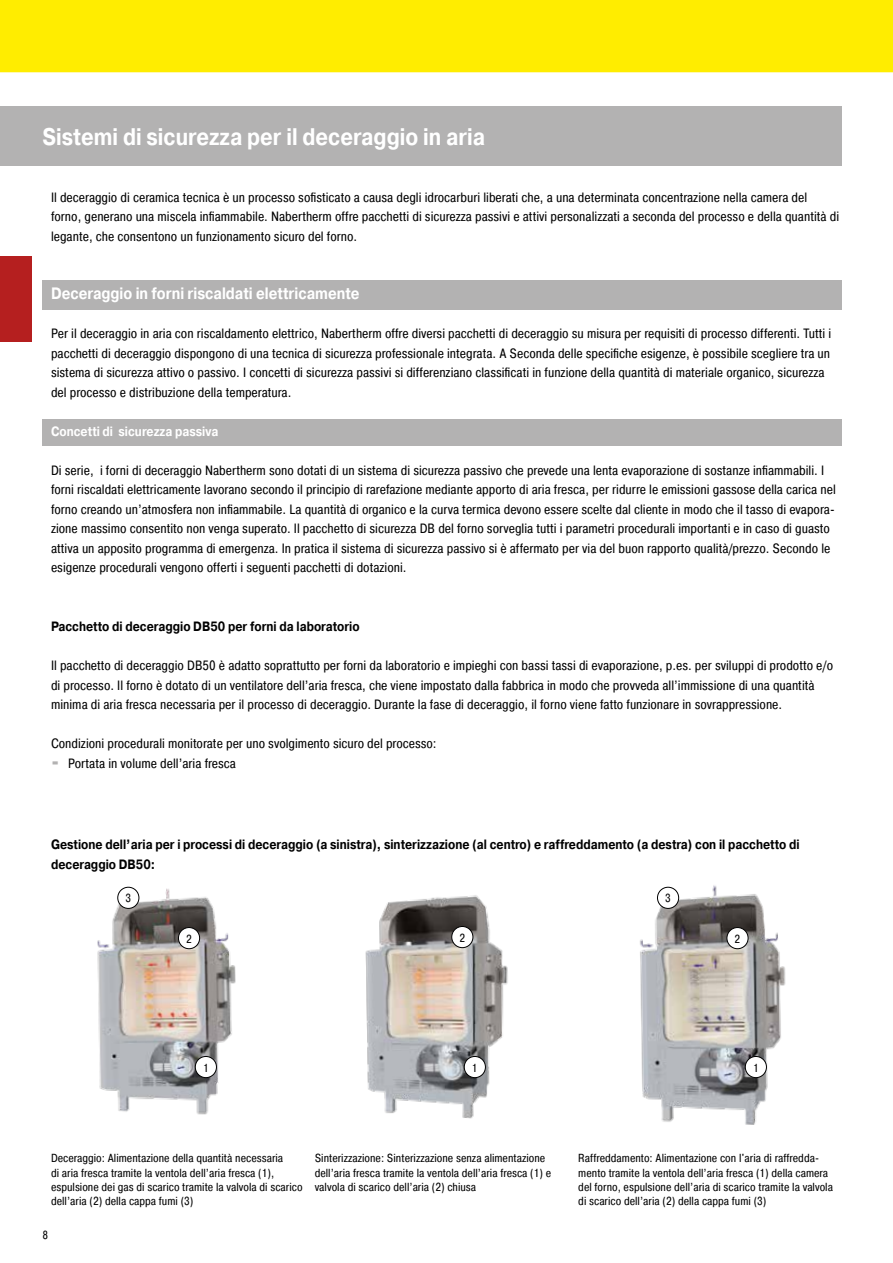
<style>
.page{position:relative;width:893px;height:1263px;background:#fff}
.page>*{position:absolute;margin:0;border:0;box-sizing:border-box;transform-origin:0 0}
.t1{font:700 24px "Pragmatica";color:#fff;scale:.85 1}
.t2{font:700 16.5px "Pragmatica";color:#fff;scale:.85 1}
.t3{font:13.5px/19.5px "Pragmatica Cond";color:#000}
.t4{font:700 13.5px/19.5px "Pragmatica";color:#000;scale:.85 1}
.t5{font:700 13.5px "Pragmatica";color:#fff;scale:.85 1}
.t6{font:11.7px/14.1px "Pragmatica Cond";color:#000}
.s1{font-family:"Blackoak Std";color:#b3b2b2}
</style>
<div class="page">
<div style="left:0;top:106px;width:842px;height:60px;background:#b3b2b2"></div>
<div style="left:0;top:257px;width:32px;height:85px;background:#b51f1f"></div>
<img style="left:97px;top:887px;width:139px;height:228px">
<div style="left:195px;top:1056px;width:21px;height:22px;background:#fff;border-radius:50%"></div>
<div style="left:195px;top:1056px;width:22px;height:22px;border:1px solid #000;border-radius:50%"></div>
<div style="left:178px;top:927px;width:22px;height:22px;background:#fff;border-radius:50%"></div>
<div style="left:178px;top:927px;width:22px;height:22px;border:1px solid #000;border-radius:50%"></div>
<div style="left:118px;top:887px;width:21px;height:21px;background:#fff;border-radius:50%"></div>
<div style="left:117px;top:887px;width:22px;height:22px;border:1px solid #000;border-radius:50%"></div>
<img style="left:365px;top:895px;width:143px;height:224px">
<div style="left:464px;top:1056px;width:21px;height:22px;background:#fff;border-radius:50%"></div>
<div style="left:464px;top:1056px;width:22px;height:22px;border:1px solid #000;border-radius:50%"></div>
<div style="left:452px;top:926px;width:21px;height:22px;background:#fff;border-radius:50%"></div>
<div style="left:451px;top:926px;width:22px;height:22px;border:1px solid #000;border-radius:50%"></div>
<img style="left:640px;top:885px;width:146px;height:240px">
<div style="left:745px;top:1056px;width:21px;height:22px;background:#fff;border-radius:50%"></div>
<div style="left:745px;top:1056px;width:22px;height:22px;border:1px solid #000;border-radius:50%"></div>
<div style="left:727px;top:927px;width:21px;height:22px;background:#fff;border-radius:50%"></div>
<div style="left:726px;top:927px;width:22px;height:22px;border:1px solid #000;border-radius:50%"></div>
<div style="left:657px;top:887px;width:22px;height:21px;background:#fff;border-radius:50%"></div>
<div style="left:657px;top:887px;width:22px;height:22px;border:1px solid #000;border-radius:50%"></div>
<div style="left:43px;top:280px;width:799px;height:29px;background:#b3b2b2"></div>
<div style="left:43px;top:419px;width:799px;height:26px;background:#b3b2b2"></div>
<div style="left:0;top:0;width:893px;height:72px;background:#ffed00"></div>
<h1 class="t1" style="left:43px;top:122px;width:522px">Sistemi di sicurezza per il deceraggio in aria</h1>
<p class="t3" style="left:51px;top:187px;width:790px">Il deceraggio di ceramica tecnica è un processo sofisticato a causa degli idrocarburi liberati che, a una determinata concentrazione nella camera del forno, generano una miscela infiammabile. Nabertherm offre pacchetti di sicurezza passivi e attivi personalizzati a seconda del processo e della quantità di legante, che consentono un funzionamento sicuro del forno.</p>
<p class="t2" style="left:51px;top:283px;width:364px">Deceraggio in forni riscaldati elettricamente</p>
<p class="t3" style="left:51px;top:324px;width:782px">Per il deceraggio in aria con riscaldamento elettrico, Nabertherm offre diversi pacchetti di deceraggio su misura per requisiti di processo differenti. Tutti i pacchetti di deceraggio dispongono di una tecnica di sicurezza professionale integrata. A Seconda delle specifiche esigenze, è possibile scegliere tra un sistema di sicurezza attivo o passivo. I concetti di sicurezza passivi si differenziano classificati in funzione della quantità di materiale organico, sicurezza del processo e distribuzione della temperatura.</p>
<p class="t5" style="left:51px;top:423px;width:198px">Concetti di sicurezza passiva</p>
<p class="t3" style="left:51px;top:460px;width:786px">Di serie, i forni di deceraggio Nabertherm sono dotati di un sistema di sicurezza passivo che prevede una lenta evaporazione di sostanze infiammabili. I forni riscaldati elettricamente lavorano secondo il principio di rarefazione mediante apporto di aria fresca, per ridurre le emissioni gassose della carica nel forno creando un’atmosfera non infiammabile. La quantità di organico e la curva termica devono essere scelte dal cliente in modo che il tasso di evapora&shy;zione massimo consentito non venga superato. Il pacchetto di sicurezza DB del forno sorveglia tutti i parametri procedurali importanti e in caso di guasto attiva un apposito programma di emergenza. In pratica il sistema di sicurezza passivo si è affermato per via del buon rapporto qualità/prezzo. Secondo le esigenze procedurali vengono offerti i seguenti pacchetti di dotazioni.</p>
<p class="t4" style="left:51px;top:617px;width:365px">Pacchetto di deceraggio DB50 per forni da laboratorio</p>
<p class="t3" style="left:51px;top:655px;width:784px">Il pacchetto di deceraggio DB50 è adatto soprattutto per forni da laboratorio e impieghi con bassi tassi di evaporazione, p.es. per sviluppi di prodotto e/o di processo. Il forno è dotato di un ventilatore dell’aria fresca, che viene impostato dalla fabbrica in modo che provveda all’immissione di una quantità minima di aria fresca necessaria per il processo di deceraggio. Durante la fase di deceraggio, il forno viene fatto funzionare in sovrappressione.</p>
<p class="t3" style="left:51px;top:733px;width:387px">Condizioni procedurali monitorate per uno svolgimento sicuro del processo: <span class="s1">·</span> Portata in volume dell’aria fresca</p>
<p class="t4" style="left:51px;top:835px;width:882px">Gestione dell’aria per i processi di deceraggio (a sinistra), sinterizzazione (al centro) e raffreddamento (a destra) con il pacchetto di deceraggio DB50:</p>
<p class="t6" style="left:125px;top:891px;width:7px">3</p>
<p class="t6" style="left:186px;top:931px;width:7px">2</p>
<p class="t6" style="left:459px;top:930px;width:7px">2</p>
<p class="t6" style="left:665px;top:891px;width:7px">3</p>
<p class="t6" style="left:735px;top:931px;width:7px">2</p>
<p class="t6" style="left:203px;top:1060px;width:7px">1</p>
<p class="t6" style="left:472px;top:1060px;width:7px">1</p>
<p class="t6" style="left:753px;top:1060px;width:7px">1</p>
<p class="t6" style="left:51px;top:1151px;width:253px">Deceraggio: Alimentazione della quantità necessaria<br>di aria fresca tramite la ventola dell’aria fresca (1), espulsione dei gas di scarico tramite la valvola di scarico dell’aria (2) della cappa fumi (3)</p>
<p class="t6" style="left:43px;top:1228px;width:7px">8</p>
<p class="t6" style="left:315px;top:1151px;width:238px">Sinterizzazione: Sinterizzazione senza alimentazione dell’aria fresca tramite la ventola dell’aria fresca (1) e valvola di scarico dell’aria (2) chiusa</p>
<p class="t6" style="left:578px;top:1151px;width:256px">Raffreddamento: Alimentazione con l'aria di raffredda&shy;mento tramite la ventola dell’aria fresca (1) della camera del forno, espulsione dell’aria di scarico tramite la valvola di scarico dell’aria (2) della cappa fumi (3)</p>
</div>
